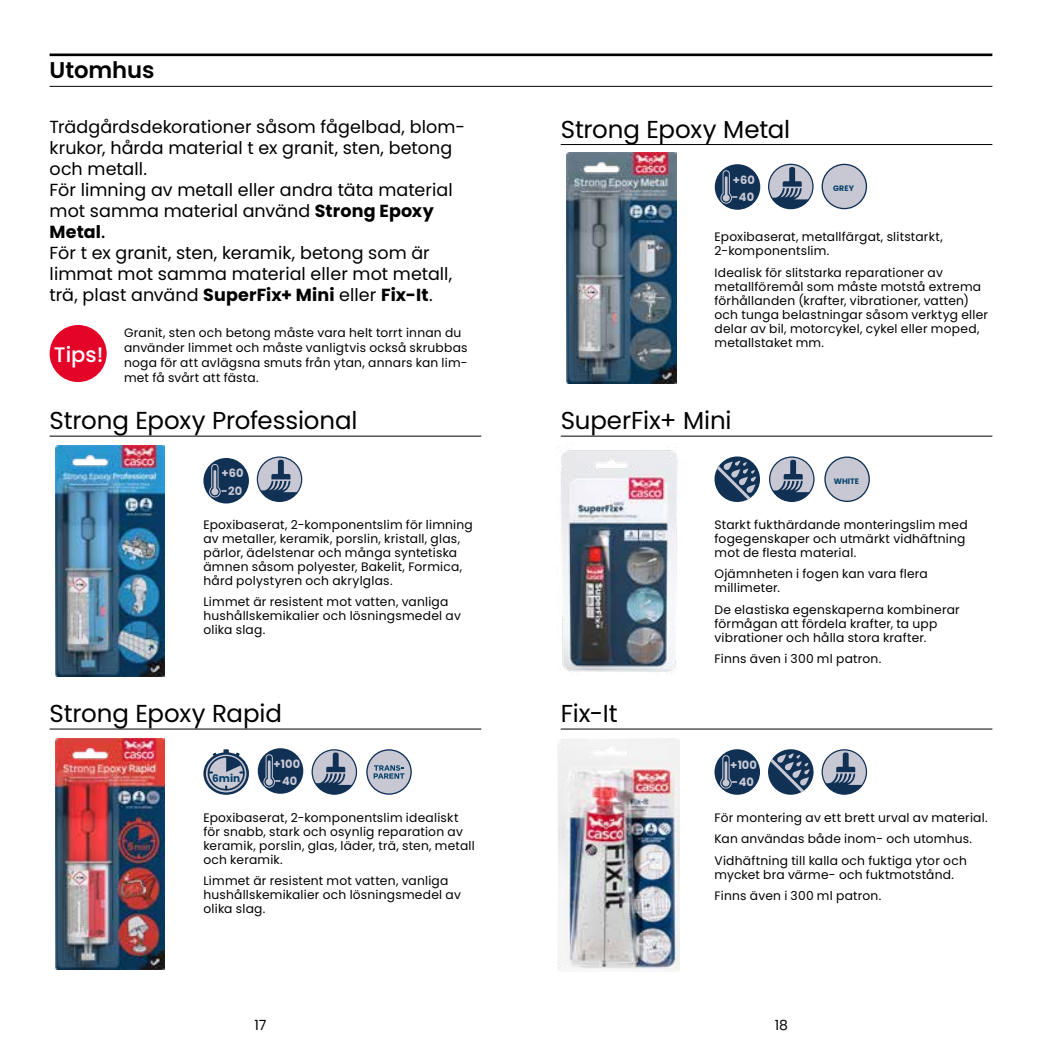
<style>
.page{position:relative;width:1042px;height:1042px;background:#fff}
.page>*{position:absolute;margin:0;border:0;box-sizing:border-box;transform-origin:0 0}
.t1{font:24.5px "Poppins";letter-spacing:-.005em;color:#000}
.t2{font:600 22.75px "Poppins";letter-spacing:-.005em;color:#000}
.t3{font:500 21px "Poppins";color:#fff}
.t4{font:17.5px/21px "Poppins";letter-spacing:.005em;color:#000}
.t5{font:14px "Poppins";color:#000}
.t6{font:12.25px/14px "Poppins";letter-spacing:.02em;color:#000}
.t7{font:700 11.38px/17.7px "Poppins";color:#c8c8d5}
.t8{font:700 10.5px "Poppins";color:#06426a}
.t9{font:700 7.88px "Poppins";color:#06426a}
.s1{font-weight:700}
.s2{font-weight:500}
</style>
<div class="page">
<hr style="left:50px;top:54px;width:942px;height:2px;background:#000">
<hr style="left:50px;top:86px;width:942px;height:1px;background:#000">
<hr style="left:561px;top:436px;width:431px;height:1px;background:#000">
<hr style="left:50px;top:436px;width:431px;height:1px;background:#000">
<hr style="left:561px;top:728px;width:431px;height:1px;background:#000">
<hr style="left:50px;top:728px;width:431px;height:1px;background:#000">
<hr style="left:561px;top:144px;width:431px;height:1px;background:#000">
<svg style="left:257px;top:456px;width:45px;height:46px"></svg>
<svg style="left:311px;top:749px;width:46px;height:46px"></svg>
<svg style="left:203px;top:749px;width:46px;height:46px"></svg>
<div style="left:208px;top:756px;width:37px;height:34px;border:2px solid #113154;border-radius:50%"></div>
<svg style="left:768px;top:749px;width:46px;height:46px"></svg>
<svg style="left:821px;top:749px;width:46px;height:46px"></svg>
<svg style="left:714px;top:456px;width:47px;height:46px"></svg>
<svg style="left:769px;top:456px;width:45px;height:46px"></svg>
<svg style="left:824px;top:456px;width:46px;height:46px"></svg>
<svg style="left:366px;top:749px;width:46px;height:46px"></svg>
<svg style="left:821px;top:164px;width:46px;height:45px"></svg>
<svg style="left:768px;top:164px;width:45px;height:45px"></svg>
<img style="left:56px;top:445px;width:109px;height:231px">
<img style="left:56px;top:738px;width:109px;height:232px">
<img style="left:567px;top:152px;width:109px;height:232px">
<img style="left:561px;top:450px;width:116px;height:224px">
<img style="left:557px;top:738px;width:122px;height:233px">
<div style="left:203px;top:458px;width:46px;height:45px;background:#113154;border-radius:50%"></div>
<svg style="left:209px;top:463px;width:12px;height:35px"></svg>
<div style="left:258px;top:748px;width:45px;height:46px;background:#113154;border-radius:50%"></div>
<svg style="left:263px;top:754px;width:12px;height:34px"></svg>
<div style="left:715px;top:164px;width:45px;height:46px;background:#113154;border-radius:50%"></div>
<svg style="left:720px;top:170px;width:12px;height:34px"></svg>
<div style="left:714px;top:749px;width:46px;height:46px;background:#113154;border-radius:50%"></div>
<svg style="left:719px;top:755px;width:13px;height:34px"></svg>
<div style="left:50px;top:325px;width:57px;height:57px;background:#e40428;border-radius:50%"></div>
<h2 class="t2" style="left:50px;top:57px;width:106px">Utomhus</h2>
<p class="t4" style="left:50px;top:116px;width:417px">Trädgårdsdekorationer såsom fågelbad, blom&shy;krukor, hårda material t ex granit, sten, betong och metall.<br>För limning av metall eller andra täta material mot samma material använd <span class="s1">Strong Epoxy Metal</span><span class="s2">.<br></span>För t ex granit, sten, keramik, betong som är limmat mot samma material eller mot metall, trä, plast använd <span class="s1">SuperFix+ Mini</span> eller <span class="s1">Fix-It</span>.</p>
<h3 class="t3" style="left:54px;top:342px;width:51px">Tips!</h3>
<p class="t6" style="left:124px;top:326px;width:345px;line-height:14.9px">Granit, sten och betong måste vara helt torrt innan du använder limmet och måste vanligtvis också skrubbas noga för att avlägsna smuts från ytan, annars kan lim&shy;met få svårt att fästa.</p>
<h1 class="t1" style="left:561px;top:115px;width:231px">Strong Epoxy Metal</h1>
<p class="t7" style="left:732px;top:171px;width:24px">+60 -40</p>
<p class="t9" style="left:833px;top:184px;width:22px">GREY</p>
<p class="t6" style="left:714px;top:230px;width:230px">Epoxibaserat, metallfärgat, slitstarkt,<br>2-komponentslim.</p>
<p class="t6" style="left:714px;top:265px;width:275px">Idealisk för slitstarka reparationer av metallföremål som måste motstå extrema förhållanden (krafter, vibrationer, vatten) och tunga belastningar såsom verktyg eller delar av bil, motorcykel, cykel eller moped, metallstaket mm.</p>
<h1 class="t1" style="left:50px;top:407px;width:309px">Strong Epoxy Professional</h1>
<h1 class="t1" style="left:561px;top:407px;width:172px">SuperFix+ Mini</h1>
<p class="t7" style="left:221px;top:465px;width:24px">+60 -20</p>
<p class="t9" style="left:834px;top:477px;width:27px">WHITE</p>
<p class="t6" style="left:203px;top:518px;width:271px">Epoxibaserat, 2-komponentslim för limning av metaller, keramik, porslin, kristall, glas, pärlor, ädelstenar och många syntetiska ämnen såsom polyester, Bakelit, Formica, hård polystyren och akrylglas.</p>
<p class="t6" style="left:203px;top:595px;width:259px">Limmet är resistent mot vatten, vanliga hushållskemikalier och lösningsmedel av olika slag.</p>
<h1 class="t1" style="left:50px;top:699px;width:234px">Strong Epoxy Rapid</h1>
<h1 class="t1" style="left:561px;top:699px;width:59px">Fix-It</h1>
<p class="t8" style="left:212px;top:772px;width:29px">6min</p>
<p class="t7" style="left:273px;top:755px;width:28px">+100 -40</p>
<p class="t6" style="left:203px;top:810px;width:273px">Epoxibaserat, 2-komponentslim idealiskt för snabb, stark och osynlig reparation av keramik, porslin, glas, läder, trä, sten, metall och keramik.</p>
<p class="t6" style="left:203px;top:874px;width:259px">Limmet är resistent mot vatten, vanliga hushållskemikalier och lösningsmedel av olika slag.</p>
<p class="t6" style="left:714px;top:518px;width:255px">Starkt fukthärdande monteringslim med fogegenskaper och utmärkt vidhäftning mot de flesta material.</p>
<p class="t6" style="left:714px;top:567px;width:215px">Ojämnheten i fogen kan vara flera millimeter.</p>
<p class="t6" style="left:714px;top:602px;width:247px">De elastiska egenskaperna kombinerar förmågan att fördela krafter, ta upp vibrationer och hålla stora krafter.</p>
<p class="t6" style="left:714px;top:652px;width:168px">Finns även i 300 ml patron.</p>
<p class="t7" style="left:730px;top:756px;width:28px">+100 -40</p>
<p class="t6" style="left:714px;top:807px;width:275px;line-height:21.3px">För montering av ett brett urval av material.<br>Kan användas både inom- och utomhus.<br>Vidhäftning till kalla och fuktiga ytor och</p>
<p class="t6" style="left:714px;top:863px;width:241px;line-height:21.3px">mycket bra värme- och fuktmotstånd.<br>Finns även i 300 ml patron.</p>
<p class="t5" style="left:254px;top:1017px;width:14px">17</p>
<p class="t5" style="left:775px;top:1017px;width:15px">18</p>
</div>
